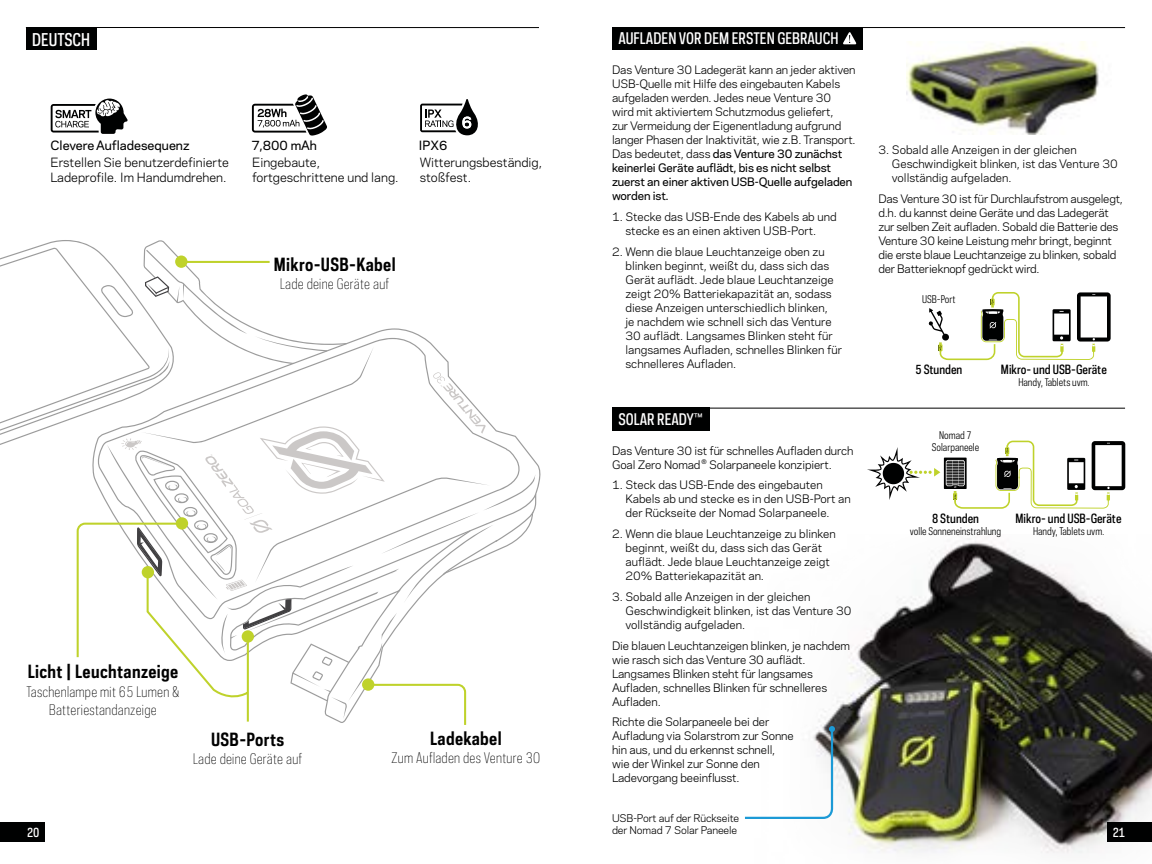
<style>
.page{position:relative;width:1152px;height:864px;background:#fff}
.page>*{position:absolute;margin:0;border:0;box-sizing:border-box;transform-origin:0 0}
.t1{font:700 17.2px "Galaxie Polaris Condensed";letter-spacing:.02em;color:#000}
.t2{font:500 16.6px "Galaxie Polaris Condensed";color:#fff}
.t3{font:500 15px "Galaxie Polaris Condensed";color:#fff}
.t4{font:300 13.6px/18.2px "Galaxie Polaris Condensed";letter-spacing:.02em;color:#000;text-align:center}
.t5{font:12px/15.8px "Galaxie Polaris";color:#000101}
.t6{font:500 12px "Galaxie Polaris Condensed";color:#000}
.t7{font:500 12px "Galaxie Polaris";color:#000101}
.t8{font:500 12px "Galaxie Polaris Condensed";color:#fff}
.t9{font:11px/14px "Galaxie Polaris";letter-spacing:-.01em;color:#000101}
.t10{font:10px/12px "Galaxie Polaris Condensed";color:#000;text-align:center}
.t11{font:10px/12px "Galaxie Polaris";letter-spacing:-.01em;color:#000101}
.s1{font-weight:500}
</style>
<div class="page">
<div style="left:0;top:822px;width:45px;height:20px;background:#000101"></div>
<img style="left:818px;top:538px;width:334px;height:316px">
<div style="left:26px;top:27px;width:70px;height:23px;background:#000101"></div>
<svg style="left:0;top:240px;width:535px;height:485px"></svg>
<div style="left:362px;top:678px;width:12px;height:13px;background:#bfd22b;border-radius:50%"></div>
<hr style="left:183px;top:261px;width:87px;height:2px;background:#bfd22b">
<div style="left:175px;top:256px;width:12px;height:12px;background:#bfd22b;border-radius:50%"></div>
<img style="left:906px;top:42px;width:193px;height:92px">
<div style="left:612px;top:27px;width:251px;height:23px;background:#000101"></div>
<hr style="left:612px;top:408px;width:513px;height:1px;background:#000101">
<svg style="left:420px;top:99px;width:58px;height:36px"></svg>
<svg style="left:51px;top:99px;width:77px;height:35px"></svg>
<hr style="left:26px;top:27px;width:513px;height:1px;background:#000101">
<hr style="left:612px;top:27px;width:513px;height:1px;background:#000101">
<svg style="left:843px;top:32px;width:14px;height:12px"></svg>
<svg style="left:929px;top:292px;width:182px;height:68px"></svg>
<svg style="left:867px;top:441px;width:258px;height:68px"></svg>
<div style="left:612px;top:408px;width:97px;height:23px;background:#000101"></div>
<svg style="left:745px;top:726px;width:90px;height:94px"></svg>
<svg style="left:252px;top:94px;width:75px;height:42px"></svg>
<div style="left:1107px;top:822px;width:45px;height:20px;background:#000101"></div>
<h2 class="t2" style="left:32px;top:28px;width:59px">DEUTSCH</h2>
<p class="t7" style="left:51px;top:137px;width:140px">Clevere Aufladesequenz</p>
<p class="t7" style="left:419px;top:137px;width:30px">IPX6</p>
<p class="t5" style="left:50px;top:153px;width:180px">Erstellen Sie benutzerdefinierte<br>Ladeprofile. Im Handumdrehen.</p>
<p class="t7" style="left:251px;top:137px;width:67px">7,800 mAh</p>
<p class="t5" style="left:252px;top:153px;width:148px">Eingebaute, fortgeschrittene und lang.</p>
<p class="t5" style="left:420px;top:153px;width:124px">Witterungsbeständig, stoßfest.</p>
<h1 class="t1" style="left:274px;top:253px;width:123px">Mikro-USB-Kabel</h1>
<p class="t4" style="left:280px;top:274px;width:111px">Lade deine Geräte auf</p>
<h1 class="t1" style="left:28px;top:660px;width:152px">Licht | Leuchtanzeige</h1>
<p class="t4" style="left:27px;top:682px;width:154px">Taschenlampe mit 65 Lumen &amp;<br>Batteriestandanzeige</p>
<h1 class="t1" style="left:211px;top:728px;width:75px">USB-Ports</h1>
<p class="t4" style="left:193px;top:750px;width:111px">Lade deine Geräte auf</p>
<p class="t8" style="left:27px;top:824px;width:14px">20</p>
<h1 class="t1" style="left:430px;top:727px;width:73px">Ladekabel</h1>
<p class="t4" style="left:392px;top:749px;width:150px">Zum Aufladen des Venture 30</p>
<h3 class="t3" style="left:618px;top:29px;width:222px">AUFLADEN VOR DEM ERSTEN GEBRAUCH</h3>
<p class="t9" style="left:612px;top:62px;width:245px">Das Venture 30 Ladegerät kann an jeder aktiven USB-Quelle mit Hilfe des eingebauten Kabels aufgeladen werden. Jedes neue Venture 30 wird mit aktiviertem Schutzmodus geliefert,<br>zur Vermeidung der Eigenentladung aufgrund langer Phasen der Inaktivität, wie z.B. Transport.<br>Das bedeutet, dass <span class="s1">das Venture 30 zunächst keinerlei Geräte auflädt, bis es nicht selbst zuerst an einer aktiven USB-Quelle aufgeladen worden ist.</span></p>
<p class="t9" style="left:625px;top:209px;width:213px;text-indent:-13px">1. Stecke das USB-Ende des Kabels ab und stecke es an einen aktiven USB-Port.</p>
<p class="t9" style="left:625px;top:244px;width:218px;text-indent:-13px">2. Wenn die blaue Leuchtanzeige oben zu blinken beginnt, weißt du, dass sich das Gerät auflädt. Jede blaue Leuchtanzeige zeigt 20% Batteriekapazität an, sodass diese Anzeigen unterschiedlich blinken,<br>je nachdem wie schnell sich das Venture 30 auflädt. Langsames Blinken steht für langsames Aufladen, schnelles Blinken für schnelleres Aufladen.</p>
<h3 class="t3" style="left:618px;top:410px;width:86px">SOLAR READY™</h3>
<p class="t9" style="left:612px;top:443px;width:243px">Das Venture 30 ist für schnelles Aufladen durch<br>Goal Zero Nomad <sup>®</sup> Solarpaneele konzipiert.</p>
<p class="t9" style="left:626px;top:478px;width:227px;text-indent:-13px">1. Steck das USB-Ende des eingebauten<br>Kabels ab und stecke es in den USB-Port an der Rückseite der Nomad Solarpaneele.</p>
<p class="t9" style="left:626px;top:526px;width:212px;text-indent:-13px">2. Wenn die blaue Leuchtanzeige zu blinken beginnt, weißt du, dass sich das Gerät auflädt. Jede blaue Leuchtanzeige zeigt 20% Batteriekapazität an.</p>
<p class="t9" style="left:626px;top:589px;width:227px;text-indent:-13px">3. Sobald alle Anzeigen in der gleichen<br>Geschwindigkeit blinken, ist das Venture 30 vollständig aufgeladen.</p>
<p class="t9" style="left:612px;top:638px;width:240px">Die blauen Leuchtanzeigen blinken, je nachdem wie rasch sich das Venture 30 auflädt.<br>Langsames Blinken steht für langsames Aufladen, schnelles Blinken für schnelleres Aufladen.</p>
<p class="t9" style="left:612px;top:715px;width:183px">Richte die Solarpaneele bei der<br>Aufladung via Solarstrom zur Sonne hin aus, und du erkennst schnell, wie der Winkel zur Sonne den<br>Ladevorgang beeinflusst.</p>
<p class="t11" style="left:612px;top:812px;width:129px">USB-Port auf der Rückseite der Nomad 7 Solar Paneele</p>
<p class="t9" style="left:892px;top:142px;width:227px;text-indent:-13px">3. Sobald alle Anzeigen in der gleichen<br>Geschwindigkeit blinken, ist das Venture 30 vollständig aufgeladen.</p>
<p class="t9" style="left:878px;top:191px;width:246px">Das Venture 30 ist für Durchlaufstrom ausgelegt, d.h. du kannst deine Geräte und das Ladegerät zur selben Zeit aufladen. Sobald die Batterie des Venture 30 keine Leistung mehr bringt, beginnt die erste blaue Leuchtanzeige zu blinken, sobald der Batterieknopf gedrückt wird.</p>
<p class="t10" style="left:922px;top:293px;width:35px">USB-Port</p>
<p class="t6" style="left:915px;top:361px;width:48px">5 Stunden</p>
<p class="t6" style="left:1001px;top:361px;width:107px">Mikro- und USB-Geräte</p>
<p class="t10" style="left:1018px;top:376px;width:73px">Handy, Tablets uvm.</p>
<p class="t10" style="left:932px;top:429px;width:49px">Nomad 7<br>Solarpaneele</p>
<p class="t6" style="left:932px;top:510px;width:48px">8 Stunden</p>
<p class="t10" style="left:910px;top:525px;width:93px">volle Sonneneinstrahlung</p>
<p class="t6" style="left:1016px;top:510px;width:107px">Mikro- und USB-Geräte</p>
<p class="t10" style="left:1033px;top:525px;width:73px">Handy, Tablets uvm.</p>
<p class="t8" style="left:1113px;top:824px;width:14px">21</p>
</div>
